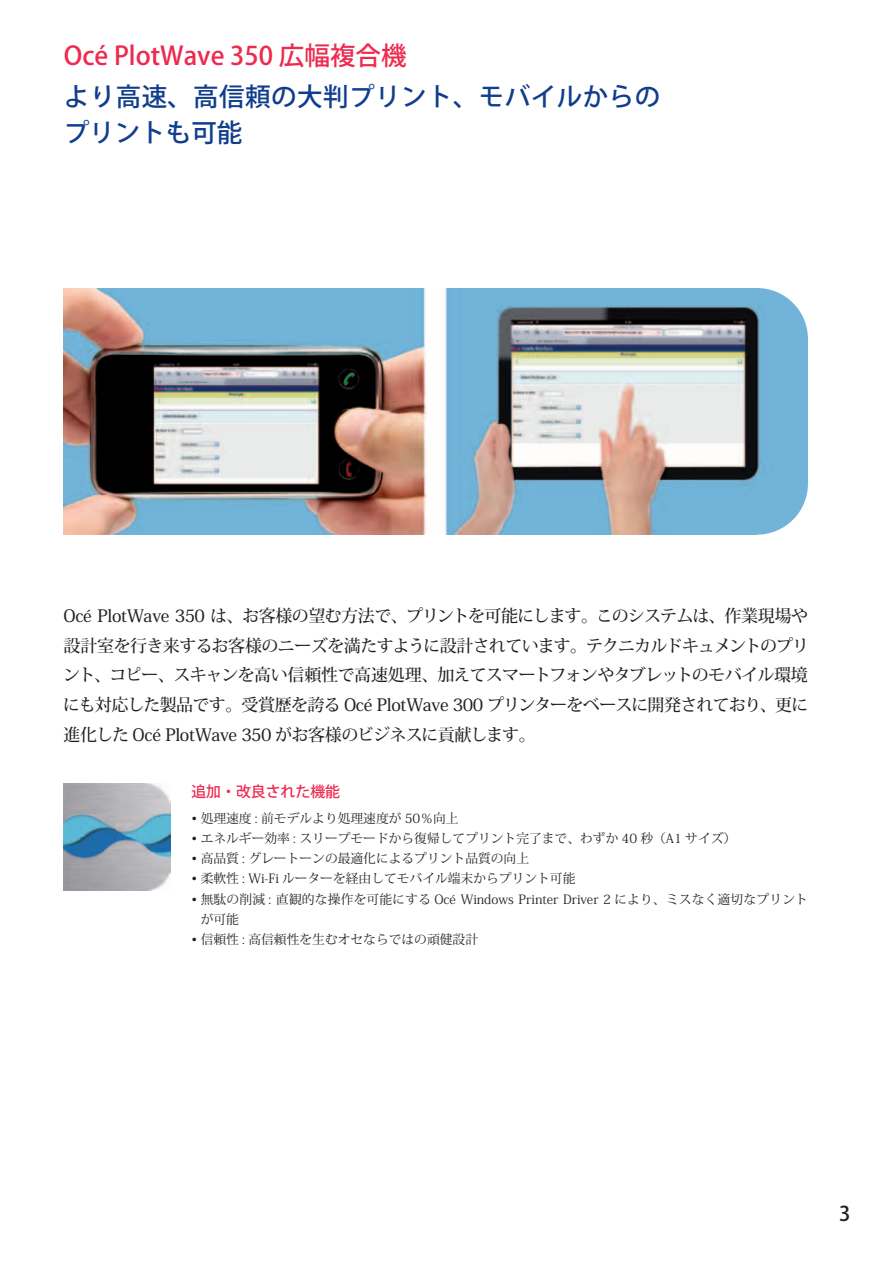
<style>
.page{position:relative;width:893px;height:1263px;background:#fff}
.page>*{position:absolute;margin:0;border:0;box-sizing:border-box;transform-origin:0 0}
.t1{font:500 25.5px/36.2px "Koz Go Pro";letter-spacing:.02em;color:#103d8c}
.t2{font:500 25.5px "Koz Go Pro";color:#ed2a4f}
.t3{font:500 20.25px "Koz Go Pro";color:#231f20}
.t4{font:500 16.95px/29.7px "Koz Min Pro";letter-spacing:-.04em;color:#231f20;text-align:justify}
.t5{font:500 14.85px "Koz Go Pro";color:#ed2a4f}
.t6{font:12.75px/20.2px "Koz Min Pro";color:#231f20}
</style>
<div class="page">
<img style="left:64px;top:288px;width:744px;height:247px">
<svg style="left:757px;top:288px;width:51px;height:51px"></svg>
<svg style="left:757px;top:484px;width:51px;height:51px"></svg>
<img style="left:63px;top:784px;width:107px;height:107px">
<h1 class="t2" style="left:64px;top:39px;width:344px">Océ PlotWave 350 広幅複合機</h1>
<h1 class="t1" style="left:64px;top:80px;width:598px">より高速、高信頼の大判プリント、モバイルからのプリントも可能</h1>
<p class="t4" style="left:63px;top:600px;width:748px">Océ PlotWave 350 は、お客様の望む方法で、プリントを可能にします。このシステムは、作業現場や設計室を行き来するお客様のニーズを満たすように設計されています。テクニカルドキュメントのプリント、コピー、スキャンを高い信頼性で高速処理、加えてスマートフォンやタブレットのモバイル環境にも対応した製品です。受賞歴を誇る Océ PlotWave 300 プリンターをベースに開発されており、更に進化した Océ PlotWave 350 がお客様のビジネスに貢献します。</p>
<p class="t5" style="left:191px;top:782px;width:150px">追加・改良された機能</p>
<p class="t6" style="left:191px;top:808px;width:269px">• 処理速度 : 前モデルより処理速度が 50％向上</p>
<p class="t6" style="left:191px;top:828px;width:546px">• エネルギー効率 : スリープモードから復帰してプリント完了まで、わずか 40 秒（A1 サイズ）</p>
<p class="t6" style="left:191px;top:848px;width:339px">• 高品質 : グレートーンの最適化によるプリント品質の向上</p>
<p class="t6" style="left:191px;top:868px;width:386px">• 柔軟性 : Wi-Fi ルーターを経由してモバイル端末からプリント可能</p>
<p class="t6" style="left:201px;top:888px;width:609px;text-indent:-9px">• 無駄の削減 : 直観的な操作を可能にする Océ Windows Printer Driver 2 により、ミスなく適切なプリントが可能</p>
<p class="t6" style="left:191px;top:929px;width:288px">• 信頼性 : 高信頼性を生むオセならではの頑健設計</p>
<p class="t3" style="left:839px;top:1201px;width:13px">3</p>
</div>
